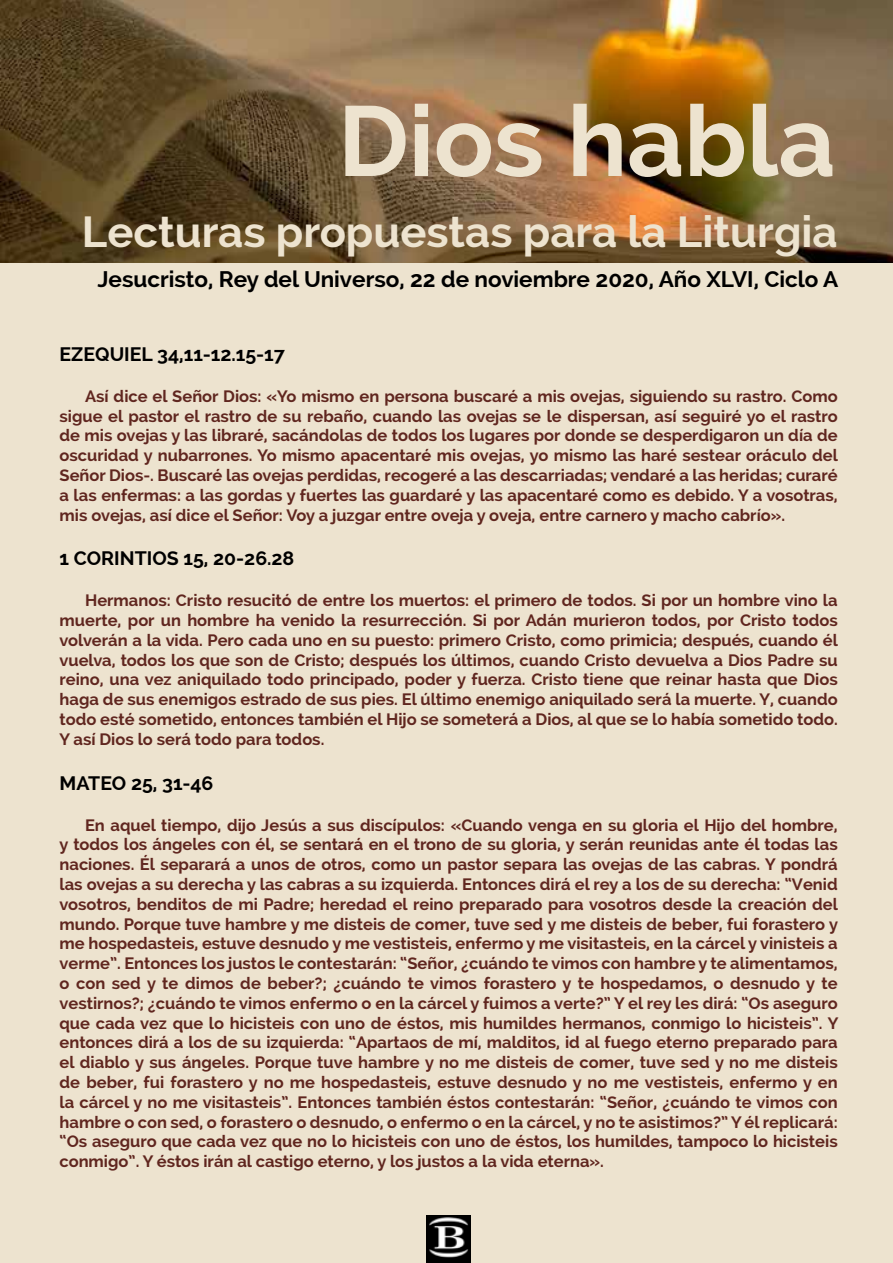
<style>
.page{position:relative;width:893px;height:1263px;background:#fff}
.page>*{position:absolute;margin:0;border:0;box-sizing:border-box;transform-origin:0 0}
.t1{font:700 99px "Raleway";color:#ede3cf}
.t2{font:700 43.5px "Raleway";color:#ede3cf}
.t3{font:700 22.5px "Raleway";color:#000}
.t4{font:700 19.5px "Raleway";color:#000}
.t5{font:700 16.5px/19.8px "Raleway";color:#60261f;text-align:justify}
</style>
<div class="page">
<img style="left:0;top:0;width:893px;height:264px">
<div style="left:0;top:264px;width:893px;height:999px;background:#ede3cf"></div>
<img style="left:427px;top:1216px;width:44px;height:47px">
<h1 class="t1" style="left:338px;top:85px;width:499px">Dios habla</h1>
<h2 class="t2" style="left:82px;top:207px;width:757px">Lecturas propuestas para la Liturgia</h2>
<h3 class="t3" style="left:97px;top:266px;width:742px">Jesucristo, Rey del Universo, 22 de noviembre 2020, Año XLVI, Ciclo A</h3>
<p class="t4" style="left:60px;top:343px;width:227px">EZEQUIEL 34,11-12.15-17</p>
<p class="t5" style="left:60px;top:386px;width:780px;text-indent:26px">Así dice el Señor Dios: «Yo mismo en persona buscaré a mis ovejas, siguiendo su rastro. Como sigue el pastor el rastro de su rebaño, cuando las ovejas se le dispersan, así seguiré yo el rastro de mis ovejas y las libraré, sacándolas de todos los lugares por donde se desperdigaron un día de oscuridad y nubarrones. Yo mismo apacentaré mis ovejas, yo mismo las haré sestear oráculo del Señor Dios-. Buscaré las ovejas perdidas, recogeré a las descarriadas; vendaré a las heridas; curaré a las enfermas: a las gordas y fuertes las guardaré y las apacentaré como es debido. Y a vosotras, mis ovejas, así dice el Señor: Voy a juzgar entre oveja y oveja, entre carnero y macho cabrío».</p>
<p class="t4" style="left:60px;top:547px;width:236px">1 CORINTIOS 15, 20-26.28</p>
<p class="t5" style="left:60px;top:591px;width:780px;text-indent:26px">Hermanos: Cristo resucitó de entre los muertos: el primero de todos. Si por un hombre vino la muerte, por un hombre ha venido la resurrección. Si por Adán murieron todos, por Cristo todos volverán a la vida. Pero cada uno en su puesto: primero Cristo, como primicia; después, cuando él vuelva, todos los que son de Cristo; después los últimos, cuando Cristo devuelva a Dios Padre su reino, una vez aniquilado todo principado, poder y fuerza. Cristo tiene que reinar hasta que Dios haga de sus enemigos estrado de sus pies. El último enemigo aniquilado será la muerte. Y, cuando todo esté sometido, entonces también el Hijo se someterá a Dios, al que se lo había sometido todo.<br>Y así Dios lo será todo para todos.</p>
<p class="t4" style="left:60px;top:771px;width:155px">MATEO 25, 31-46</p>
<p class="t5" style="left:60px;top:815px;width:780px;text-indent:26px">En aquel tiempo, dijo Jesús a sus discípulos: «Cuando venga en su gloria el Hijo del hombre, y todos los ángeles con él, se sentará en el trono de su gloria, y serán reunidas ante él todas las naciones. Él separará a unos de otros, como un pastor separa las ovejas de las cabras. Y pondrá las ovejas a su derecha y las cabras a su izquierda. Entonces dirá el rey a los de su derecha: “Venid vosotros, benditos de mi Padre; heredad el reino preparado para vosotros desde la creación del mundo. Porque tuve hambre y me disteis de comer, tuve sed y me disteis de beber, fui forastero y me hospedasteis, estuve desnudo y me vestisteis, enfermo y me visitasteis, en la cárcel y vinisteis a verme”. Entonces los justos le contestarán: “Señor, ¿cuándo te vimos con hambre y te alimentamos, o con sed y te dimos de beber?; ¿cuándo te vimos forastero y te hospedamos, o desnudo y te vestirnos?; ¿cuándo te vimos enfermo o en la cárcel y fuimos a verte?” Y el rey les dirá: “Os aseguro que cada vez que lo hicisteis con uno de éstos, mis humildes hermanos, conmigo lo hicisteis”. Y entonces dirá a los de su izquierda: “Apartaos de mí, malditos, id al fuego eterno preparado para el diablo y sus ángeles. Porque tuve hambre y no me disteis de comer, tuve sed y no me disteis de beber, fui forastero y no me hospedasteis, estuve desnudo y no me vestisteis, enfermo y en la cárcel y no me visitasteis”. Entonces también éstos contestarán: “Señor, ¿cuándo te vimos con hambre o con sed, o forastero o desnudo, o enfermo o en la cárcel, y no te asistimos?” Y él replicará: “Os aseguro que cada vez que no lo hicisteis con uno de éstos, los humildes, tampoco lo hicisteis conmigo”. Y éstos irán al castigo eterno, y los justos a la vida eterna».</p>
</div>
